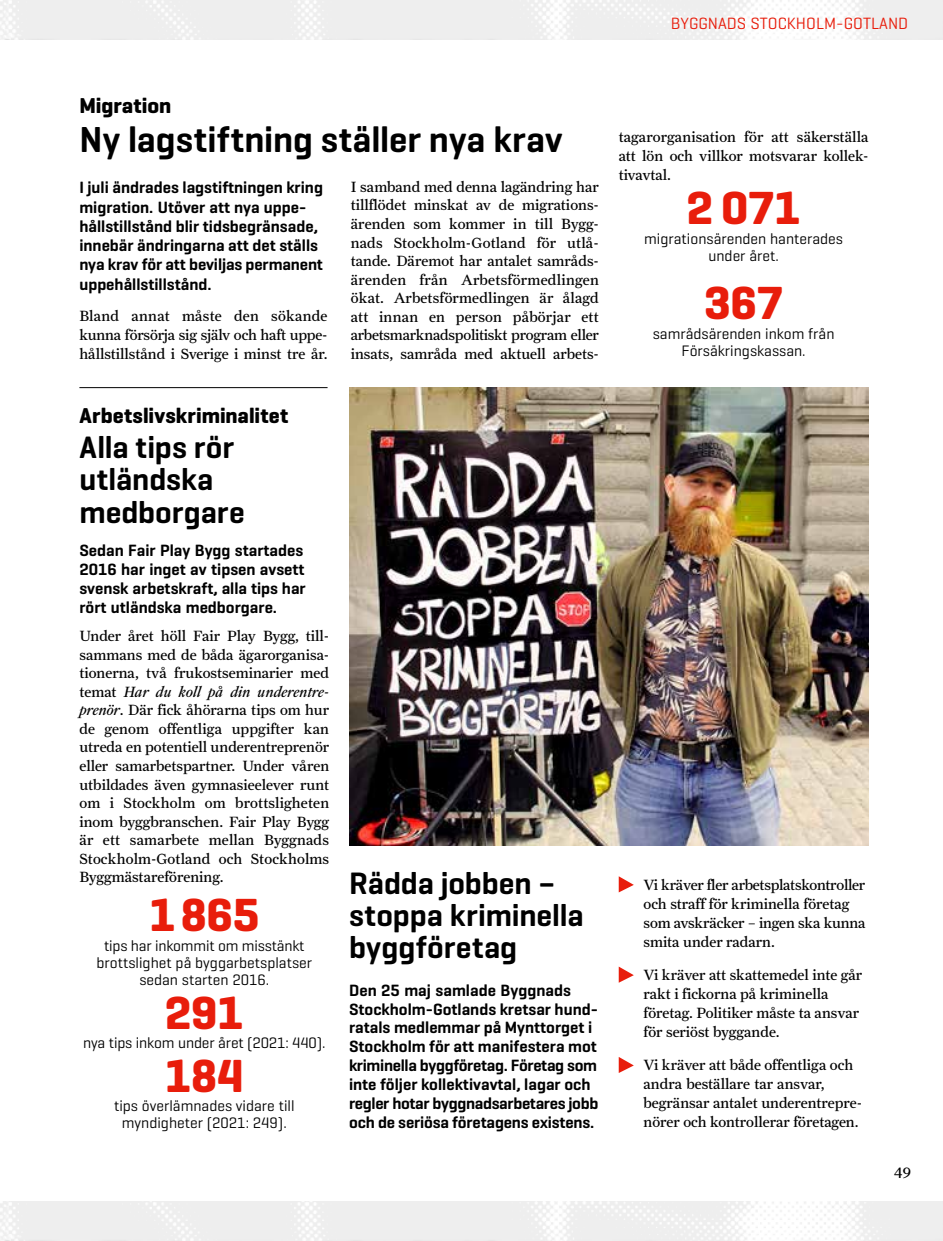
<style>
.page{position:relative;width:943px;height:1241px;background:#fff}
.page>*{position:absolute;margin:0;border:0;box-sizing:border-box;transform-origin:0 0}
.t1{font:700 47.25px "Geogrotesque";letter-spacing:-.01em;color:#e81d0b}
.t2{font:600 36.75px "Geogrotesque";letter-spacing:.005em;color:#000}
.t3{font:600 31.5px/32.4px "Geogrotesque";color:#000}
.t4{font:700 21.88px "Geogrotesque";color:#000}
.t5{font:600 16.62px/18.9px "Geogrotesque";color:#000}
.t6{font:16.62px "Geogrotesque";color:#e81d0b}
.t7{font:15.75px "Farnham Text";color:#000}
.t8{font:15.4px/17px "Geogrotesque";color:#000;text-align:center}
.t9{font:14.88px/18.6px "Farnham Text";color:#000;text-align:justify}
.s1{font-style:italic}
</style>
<div class="page">
<img style="left:349px;top:387px;width:519px;height:458px">
<svg style="left:618px;top:876px;width:16px;height:16px"></svg>
<svg style="left:618px;top:966px;width:16px;height:16px"></svg>
<svg style="left:618px;top:1057px;width:16px;height:15px"></svg>
<hr style="left:79px;top:387px;width:248px;height:1px;background:#000">
<p class="t6" style="left:670px;top:13px;width:239px">BYGGNADS STOCKHOLM-GOTLAND</p>
<h3 class="t4" style="left:79px;top:91px;width:93px">Migration</h3>
<h2 class="t2" style="left:79px;top:117px;width:485px">Ny lagstiftning ställer nya krav</h2>
<p class="t5" style="left:79px;top:178px;width:245px">I juli ändrades lagstiftningen kring migration. Utöver att nya uppe&shy;hållstillstånd blir tidsbegränsade, innebär ändringarna att det ställs nya krav för att beviljas permanent uppehållstillstånd.</p>
<p class="t9" style="left:79px;top:306px;width:250px">Bland annat måste den sökande kunna försörja sig själv och haft uppe&shy;hållstillstånd i Sverige i minst tre år.</p>
<h3 class="t4" style="left:79px;top:401px;width:210px">Arbetslivskriminalitet</h3>
<h3 class="t3" style="left:79px;top:430px;width:167px">Alla tips rör utländska medborgare</h3>
<p class="t5" style="left:79px;top:540px;width:228px">Sedan Fair Play Bygg startades<br>2016 har inget av tipsen avsett svensk arbetskraft, alla tips har rört utländska medborgare.</p>
<p class="t9" style="left:79px;top:626px;width:251px">Under året höll Fair Play Bygg, till&shy;sammans med de båda ägarorganisa&shy;tionerna, två frukostseminarier med temat <span class="s1">Har du koll på din underentre&shy;prenör</span>. Där fick åhörarna tips om hur de genom offentliga uppgifter kan utreda en potentiell underentreprenör eller samarbetspartner. Under våren utbildades även gymnasieelever runt om i Stockholm om brottsligheten inom byggbranschen. Fair Play Bygg är ett samarbete mellan Byggnads Stockholm-Gotland och Stockholms Byggmästareförening.</p>
<h1 class="t1" style="left:149px;top:885px;width:112px">1865</h1>
<p class="t8" style="left:96px;top:936px;width:217px">tips har inkommit om misstänkt brottslighet på byggarbetsplatser sedan starten 2016.</p>
<h1 class="t1" style="left:165px;top:982px;width:81px">291</h1>
<p class="t8" style="left:83px;top:1033px;width:244px">nya tips inkom under året (2021: 440).</p>
<h1 class="t1" style="left:165px;top:1045px;width:81px">184</h1>
<p class="t8" style="left:114px;top:1096px;width:182px">tips överlämnades vidare till myndigheter (2021: 249).</p>
<p class="t9" style="left:351px;top:177px;width:250px">I samband med denna lagändring har tillflödet minskat av de migrations&shy;ärenden som kommer in till Bygg&shy;nads Stockholm-Gotland för utlå&shy;tande. Däremot har antalet samråds&shy;ärenden från Arbetsförmedlingen ökat. Arbetsförmedlingen är ålagd att innan en person påbörjar ett arbetsmarknadspolitiskt program eller insats, samråda med aktuell arbets-</p>
<h3 class="t3" style="left:349px;top:866px;width:236px">Rädda jobben – stoppa kriminella byggföretag</h3>
<p class="t5" style="left:349px;top:980px;width:251px">Den 25 maj samlade Byggnads Stockholm-Gotlands kretsar hund&shy;ratals medlemmar på Mynttorget i Stockholm för att manifestera mot kriminella byggföretag. Företag som inte följer kollektivavtal, lagar och regler hotar byggnadsarbetares jobb och de seriösa företagens existens.</p>
<p class="t9" style="left:618px;top:127px;width:251px">tagarorganisation för att säkerställa att lön och villkor motsvarar kollek&shy;tivavtal.</p>
<h1 class="t1" style="left:686px;top:179px;width:116px">2 071</h1>
<p class="t8" style="left:644px;top:229px;width:200px">migrationsärenden hanterades under året.</p>
<h1 class="t1" style="left:704px;top:273px;width:80px">367</h1>
<p class="t8" style="left:652px;top:324px;width:183px">samrådsärenden inkom från<br>Försäkringskassan.</p>
<p class="t9" style="left:643px;top:874px;width:224px;text-align:left">Vi kräver fler arbetsplatskontroller och straff för kriminella företag som avskräcker – ingen ska kunna smita under radarn.</p>
<p class="t9" style="left:643px;top:965px;width:220px;text-align:left">Vi kräver att skattemedel inte går rakt i fickorna på kriminella företag. Politiker måste ta ansvar för seriöst byggande.</p>
<p class="t9" style="left:643px;top:1055px;width:220px;text-align:left">Vi kräver att både offentliga och andra beställare tar ansvar, begränsar antalet underentrepre&shy;nörer och kontrollerar företagen.</p>
<p class="t7" style="left:894px;top:1160px;width:18px">49</p>
</div>
